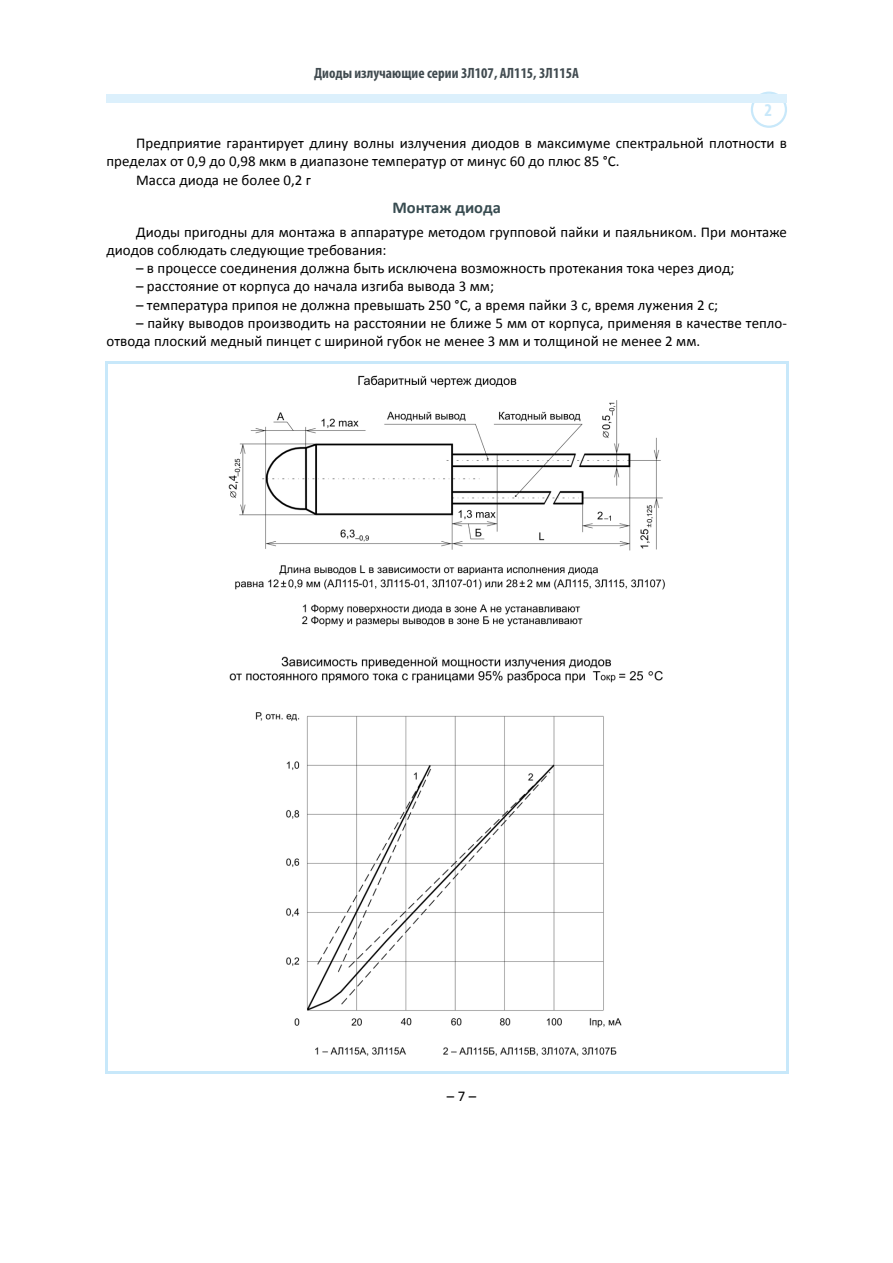
<style>
.page{position:relative;width:893px;height:1263px;background:#fff}
.page>*{position:absolute;margin:0;border:0;box-sizing:border-box;transform-origin:0 0}
.t1{font:700 condensed 18px "Myriad Pro";color:#c8e8fa}
.t2{font:700 16.5px "Calibri";color:#374b50}
.t3{font:15px/18.3px "Calibri";color:#000}
.t4{font:700 condensed 15px "Myriad Pro";color:#414b50}
</style>
<div class="page">
<div style="left:750px;top:92px;width:37px;height:36px;border:2px solid #c8e8fa;border-radius:50%"></div>
<div style="left:106px;top:94px;width:681px;height:9px;background:#dcf0fc"></div>
<img style="left:228px;top:375px;width:437px;height:252px">
<svg style="left:105px;top:361px;width:2px;height:9px"></svg>
<hr style="left:107px;top:361px;width:679px;height:3px;background:#c8e8fa">
<svg style="left:786px;top:361px;width:2px;height:9px"></svg>
<hr style="left:105px;top:370px;width:2px;height:268px;background:#c8e8fa">
<hr style="left:786px;top:370px;width:2px;height:268px;background:#c8e8fa">
<img style="left:229px;top:656px;width:434px;height:400px">
<svg style="left:105px;top:638px;width:2px;height:6px"></svg>
<svg style="left:786px;top:638px;width:2px;height:6px"></svg>
<hr style="left:105px;top:644px;width:2px;height:428px;background:#c8e8fa">
<hr style="left:107px;top:1072px;width:679px;height:2px;background:#c8e8fa">
<hr style="left:786px;top:644px;width:2px;height:428px;background:#c8e8fa">
<p class="t4" style="left:314px;top:66px;width:266px">Диоды излучающие серии 3Л107, АЛ115, 3Л115А</p>
<p class="t1" style="left:764px;top:101px;width:9px">2</p>
<p class="t3" style="left:136px;top:135px;width:652px">Предприятие гарантирует длину волны излучения диодов в максимуме спектральной плотности в</p>
<p class="t3" style="left:106px;top:153px;width:514px">пределах от 0,9 до 0,98 мкм в диапазоне температур от минус 60 до плюс 85 °С.</p>
<p class="t3" style="left:136px;top:172px;width:176px">Масса диода не более 0,2 г</p>
<p class="t2" style="left:392px;top:202px;width:110px">Монтаж диода</p>
<p class="t3" style="left:106px;top:224px;width:682px;text-indent:30px">Диоды пригодны для монтажа в аппаратуре методом групповой пайки и паяльником. При монтаже диодов соблюдать следующие требования:</p>
<p class="t3" style="left:136px;top:260px;width:599px">– в процессе соединения должна быть исключена возможность протекания тока через диод;</p>
<p class="t3" style="left:136px;top:278px;width:359px">– расстояние от корпуса до начала изгиба вывода 3 мм;</p>
<p class="t3" style="left:136px;top:297px;width:583px">– температура припоя не должна превышать 250 °С, а время пайки 3 с, время лужения 2 с;</p>
<p class="t3" style="left:106px;top:315px;width:682px;text-indent:30px">– пайку выводов производить на расстоянии не ближе 5 мм от корпуса, применяя в качестве тепло&shy;отвода плоский медный пинцет с шириной губок не менее 3 мм и толщиной не менее 2 мм.</p>
<p class="t3" style="left:447px;top:1088px;width:31px">– 7 –</p>
</div>
